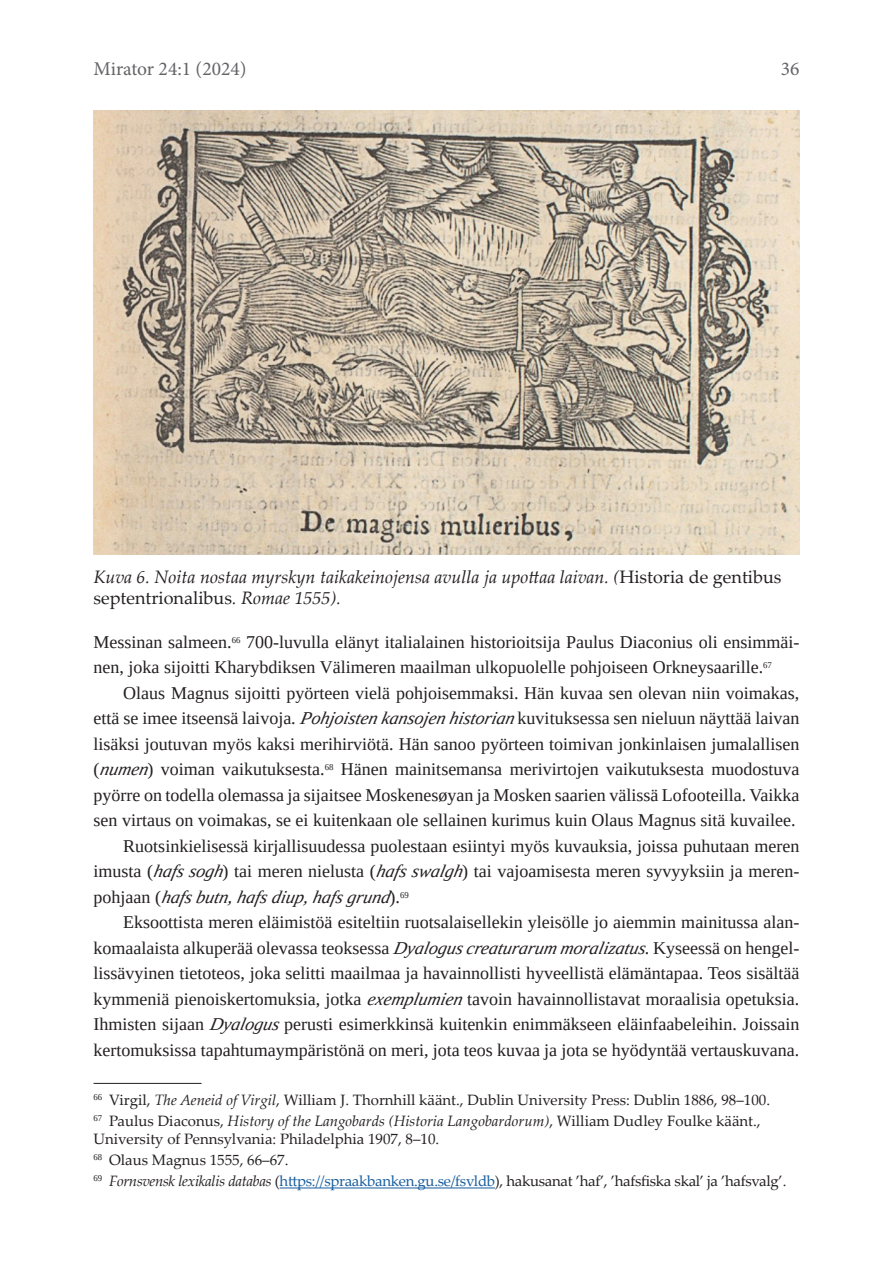
<style>
.page{position:relative;width:893px;height:1263px;background:#fff}
.page>*{position:absolute;margin:0;border:0;box-sizing:border-box;transform-origin:0 0}
.t1{font:19.5px "Minion Pro";color:#636366}
.Leipis{font:18px/25.5px "Liberation Serif";color:#231f20;text-align:justify}
.Leipis_alku{font:18px/25.5px "Liberation Serif";color:#231f20}
.Kuvateksti{font:italic 18px/21px "Palatino Linotype";color:#231f20}
.alaviitetyyli{font:15px/18px "Palatino Linotype";color:#231f20}
.alaviitetyyli-2{font:15px "Palatino Linotype";letter-spacing:-.02em;color:#231f20}
.s1{font-style:normal}
.s2{font-style:italic}
.s3{color:#175d9e}
</style>
<div class="page">
<hr style="left:94px;top:1083px;width:108px;height:1px;background:#231f20">
<hr style="left:280px;top:1187px;width:215px;height:1px;background:#175d9e">
<img style="left:94px;top:111px;width:705px;height:443px">
<p class="t1" style="left:94px;top:55px;width:154px">Mirator 24:1 (2024)</p>
<p class="t1" style="left:781px;top:55px;width:20px">36</p>
<p class="Kuvateksti" style="left:94px;top:566px;width:689px">Kuva 6. Noita nostaa myrskyn taikakeinojensa avulla ja upottaa laivan. (<span class="s1">Historia de gentibus septentrionalibus</span>. Romae 1555).</p>
<p class="Leipis_alku" style="left:94px;top:629px;width:707px">Messinan salmeen.<sup>66</sup> 700-luvulla elänyt italialainen historioitsija Paulus Diaconius oli ensimmäi&shy;nen, joka sijoitti Kharybdiksen Välimeren maailman ulkopuolelle pohjoiseen Orkneysaarille.<sup>67</sup></p>
<p class="Leipis" style="left:94px;top:680px;width:707px;text-indent:30px">Olaus Magnus sijoitti pyörteen vielä pohjoisemmaksi. Hän kuvaa sen olevan niin voimakas, että se imee itseensä laivoja. <span class="s2">Pohjoistenkansojenhistorian</span>kuvituksessa sen nieluun näyttää laivan lisäksi joutuvan myös kaksi merihirviötä. Hän sanoo pyörteen toimivan jonkinlaisen jumalallisen (<span class="s2">numen</span>) voiman vaikutuksesta.<sup>68</sup> Hänen mainitsemansa merivirtojen vaikutuksesta muodostuva pyörre on todella olemassa ja sijaitsee Moskenesøyan ja Mosken saarien välissä Lofooteilla. Vaikka sen virtaus on voimakas, se ei kuitenkaan ole sellainen kurimus kuin Olaus Magnus sitä kuvailee.</p>
<p class="Leipis" style="left:94px;top:833px;width:707px;text-indent:30px">Ruotsinkielisessä kirjallisuudessa puolestaan esiintyi myös kuvauksia, joissa puhutaan meren imusta (<span class="s2">hafssogh</span>) tai meren nielusta (<span class="s2">hafsswalgh</span>) tai vajoamisesta meren syvyyksiin ja meren&shy;p o h j a a n ( <span class="s2">hafsbutn,hafsdiup,hafsgrund</span>) . <sup>6</sup> <sup>9</sup></p>
<p class="Leipis" style="left:94px;top:909px;width:707px;text-indent:30px">Eksoottista meren eläimistöä esiteltiin ruotsalaisellekin yleisölle jo aiemmin mainitussa alan&shy;komaalaista alkuperää olevassa teoksessa <span class="s2">Dyaloguscreaturarum moralizatus</span>. Kyseessä on hengel&shy;lissävyinen tietoteos, joka selitti maailmaa ja havainnollisti hyveellistä elämäntapaa. Teos sisältää kymmeniä pienoiskertomuksia, jotka <span class="s2">exemplumien</span>tavoin havainnollistavat moraalisia opetuksia.<br>Ihmisten sijaan <span class="s2">Dyalogus</span>perusti esimerkkinsä kuitenkin enimmäkseen eläinfaabeleihin. Joissain kertomuksissa tapahtumaympäristönä on meri, jota teos kuvaa ja jota se hyödyntää vertauskuvana.</p>
<p class="alaviitetyyli" style="left:94px;top:1090px;width:678px"><sup>66</sup> Virgil, <span class="s2">The Aeneid of Virgil</span>, William J. Thornhill käänt., Dublin University Press: Dublin 1886, 98–100.</p>
<p class="alaviitetyyli" style="left:94px;top:1111px;width:669px"><sup>67</sup> Paulus Diaconus, <span class="s2">History of the Langobards (Historia Langobardorum)</span>, William Dudley Foulke käänt.,<br>University of Pennsylvania: Philadelphia 1907, 8–10.</p>
<p class="alaviitetyyli" style="left:94px;top:1150px;width:196px"><sup>68</sup> Olaus Magnus 1555, 66–67.</p>
<p class="alaviitetyyli-2" style="left:94px;top:1171px;width:694px"><sup>69</sup> <span class="s2">Fornsvensk lexikalis databas</span> (<span class="s3">https://spraakbanken.gu.se/fsvldb</span>), hakusanat ’haf’, ’hafsfiska skal’ ja ’hafsvalg’.</p>
</div>
